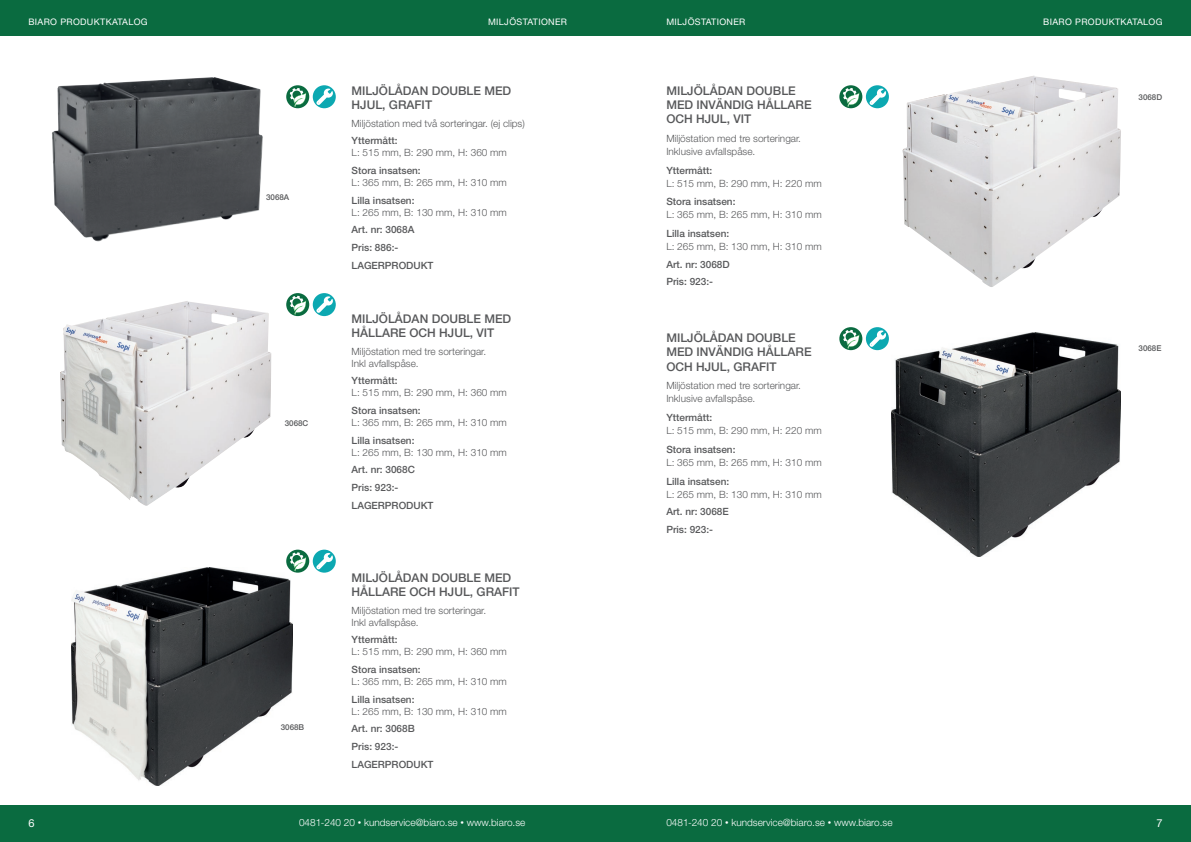
<style>
.page{position:relative;width:1191px;height:842px;background:#fff}
.page>*{position:absolute;margin:0;border:0;box-sizing:border-box;transform-origin:0 0}
.t1{font:500 12px/14.4px "Helvetica Neue";color:#57585a}
.t2{font:11px "Helvetica Neue";color:#fff}
.t3{font:300 10px/12px "Helvetica Neue";color:#57585a}
.t4{font:500 10px/17.7px "Helvetica Neue";color:#57585a}
.t5{font:300 10px "Helvetica Neue";color:#fff}
.t6{font:9px "Helvetica Neue";letter-spacing:.04em;color:#fff}
.t7{font:500 8px "Helvetica Neue";color:#57585a}
.s1{font-size:7px}
</style>
<div class="page">
<img style="left:72px;top:567px;width:221px;height:218px">
<img style="left:60px;top:301px;width:211px;height:205px">
<div style="left:0;top:0;width:595px;height:36px;background:#0a6b40"></div>
<img style="left:52px;top:77px;width:211px;height:164px">
<div style="left:0;top:805px;width:595px;height:37px;background:#0a6b40"></div>
<div style="left:595px;top:0;width:596px;height:36px;background:#0a6b40"></div>
<div style="left:595px;top:805px;width:596px;height:37px;background:#0a6b40"></div>
<img style="left:902px;top:76px;width:219px;height:211px">
<img style="left:891px;top:333px;width:229px;height:224px">
<svg style="left:286px;top:85px;width:23px;height:23px"></svg>
<svg style="left:290px;top:88px;width:16px;height:19px"></svg>
<svg style="left:313px;top:85px;width:23px;height:23px"></svg>
<svg style="left:316px;top:89px;width:17px;height:16px"></svg>
<svg style="left:286px;top:293px;width:23px;height:23px"></svg>
<svg style="left:290px;top:296px;width:16px;height:19px"></svg>
<div style="left:313px;top:293px;width:23px;height:23px;background:#0ca8b1;border-radius:50%"></div>
<svg style="left:316px;top:296px;width:17px;height:17px"></svg>
<svg style="left:286px;top:550px;width:23px;height:23px"></svg>
<svg style="left:290px;top:552px;width:16px;height:19px"></svg>
<svg style="left:313px;top:550px;width:23px;height:23px"></svg>
<svg style="left:316px;top:553px;width:17px;height:16px"></svg>
<svg style="left:839px;top:327px;width:23px;height:23px"></svg>
<svg style="left:843px;top:330px;width:16px;height:19px"></svg>
<div style="left:866px;top:327px;width:23px;height:23px;background:#0ca8b1;border-radius:50%"></div>
<svg style="left:869px;top:330px;width:17px;height:17px"></svg>
<svg style="left:839px;top:85px;width:23px;height:23px"></svg>
<svg style="left:843px;top:88px;width:16px;height:19px"></svg>
<svg style="left:866px;top:85px;width:23px;height:23px"></svg>
<svg style="left:869px;top:89px;width:17px;height:16px"></svg>
<p class="t6" style="left:28px;top:16px;width:121px">BIARO PRODUKTKATALOG</p>
<p class="t6" style="left:488px;top:16px;width:81px">MILJÖSTATIONER</p>
<p class="t7" style="left:266px;top:192px;width:25px">3068A</p>
<p class="t7" style="left:285px;top:418px;width:25px">3068C</p>
<p class="t7" style="left:281px;top:722px;width:25px">3068B</p>
<p class="t1" style="left:351px;top:83px;width:161px">MILJÖLÅDAN DOUBLE MED<br>HJUL, GRAFIT</p>
<p class="t3" style="left:351px;top:117px;width:175px">Miljöstation med två sorteringar. (ej clips)</p>
<p class="t4" style="left:351px;top:132px;width:47px">Yttermått:</p>
<p class="t3" style="left:351px;top:147px;width:157px">L: 515 mm, B: 290 mm, H: 360 mm</p>
<p class="t4" style="left:351px;top:162px;width:71px">Stora insatsen:</p>
<p class="t3" style="left:351px;top:176px;width:157px">L: 365 mm, B: 265 mm, H: 310 mm</p>
<p class="t4" style="left:351px;top:191px;width:64px">Lilla insatsen:</p>
<p class="t3" style="left:351px;top:206px;width:157px">L: 265 mm, B: 130 mm, H: 310 mm</p>
<p class="t4" style="left:351px;top:221px;width:83px">Art. nr: 3068A<br>Pris: 886:-<br>LAGERPRODUKT</p>
<p class="t1" style="left:351px;top:311px;width:161px">MILJÖLÅDAN DOUBLE MED<br>HÅLLARE OCH HJUL, VIT</p>
<p class="t3" style="left:351px;top:345px;width:136px">Miljöstation med tre sorteringar.<br>Inkl avfallspåse.</p>
<p class="t4" style="left:351px;top:372px;width:47px">Yttermått:</p>
<p class="t3" style="left:351px;top:387px;width:157px">L: 515 mm, B: 290 mm, H: 360 mm</p>
<p class="t4" style="left:351px;top:401px;width:71px">Stora insatsen:</p>
<p class="t3" style="left:351px;top:416px;width:157px">L: 365 mm, B: 265 mm, H: 310 mm</p>
<p class="t4" style="left:351px;top:431px;width:64px">Lilla insatsen:</p>
<p class="t3" style="left:351px;top:446px;width:157px">L: 265 mm, B: 130 mm, H: 310 mm</p>
<p class="t4" style="left:351px;top:461px;width:83px">Art. nr: 3068C<br>Pris: 923:-<br>LAGERPRODUKT</p>
<p class="t1" style="left:351px;top:570px;width:170px">MILJÖLÅDAN DOUBLE MED<br>HÅLLARE OCH HJUL, GRAFIT</p>
<p class="t3" style="left:351px;top:604px;width:136px">Miljöstation med tre sorteringar.<br>Inkl avfallspåse.</p>
<p class="t4" style="left:351px;top:631px;width:47px">Yttermått:</p>
<p class="t3" style="left:351px;top:646px;width:157px">L: 515 mm, B: 290 mm, H: 360 mm</p>
<p class="t4" style="left:351px;top:661px;width:71px">Stora insatsen:</p>
<p class="t3" style="left:351px;top:675px;width:157px">L: 365 mm, B: 265 mm, H: 310 mm</p>
<p class="t4" style="left:351px;top:690px;width:64px">Lilla insatsen:</p>
<p class="t3" style="left:351px;top:705px;width:157px">L: 265 mm, B: 130 mm, H: 310 mm</p>
<p class="t4" style="left:351px;top:720px;width:83px">Art. nr: 3068B<br>Pris: 923:-<br>LAGERPRODUKT</p>
<p class="t2" style="left:28px;top:816px;width:8px">6</p>
<p class="t5" style="left:299px;top:816px;width:228px">0481-240 20 <span class="s1">•</span> kundservice@biaro.se <span class="s1">•</span> www.biaro.se</p>
<p class="t6" style="left:666px;top:16px;width:81px">MILJÖSTATIONER</p>
<p class="t6" style="left:1043px;top:16px;width:121px">BIARO PRODUKTKATALOG</p>
<p class="t1" style="left:666px;top:83px;width:147px">MILJÖLÅDAN DOUBLE<br>MED INVÄNDIG HÅLLARE<br>OCH HJUL, VIT</p>
<p class="t3" style="left:666px;top:132px;width:136px;line-height:13px">Miljöstation med tre sorteringar.<br>Inklusive avfallspåse.</p>
<p class="t4" style="left:666px;top:161px;width:47px">Yttermått:</p>
<p class="t3" style="left:666px;top:177px;width:157px">L: 515 mm, B: 290 mm, H: 220 mm</p>
<p class="t4" style="left:666px;top:193px;width:71px">Stora insatsen:</p>
<p class="t3" style="left:666px;top:209px;width:157px">L: 365 mm, B: 265 mm, H: 310 mm</p>
<p class="t4" style="left:666px;top:225px;width:64px">Lilla insatsen:</p>
<p class="t3" style="left:666px;top:240px;width:157px">L: 265 mm, B: 130 mm, H: 310 mm</p>
<p class="t4" style="left:666px;top:255px;width:65px">Art. nr: 3068D<br>Pris: 923:-</p>
<p class="t1" style="left:666px;top:330px;width:147px">MILJÖLÅDAN DOUBLE<br>MED INVÄNDIG HÅLLARE<br>OCH HJUL, GRAFIT</p>
<p class="t3" style="left:666px;top:379px;width:136px;line-height:13px">Miljöstation med tre sorteringar.<br>Inklusive avfallspåse.</p>
<p class="t4" style="left:666px;top:409px;width:47px">Yttermått:</p>
<p class="t3" style="left:666px;top:424px;width:157px">L: 515 mm, B: 290 mm, H: 220 mm</p>
<p class="t4" style="left:666px;top:440px;width:71px">Stora insatsen:</p>
<p class="t3" style="left:666px;top:456px;width:157px">L: 365 mm, B: 265 mm, H: 310 mm</p>
<p class="t4" style="left:666px;top:472px;width:64px">Lilla insatsen:</p>
<p class="t3" style="left:666px;top:488px;width:157px">L: 265 mm, B: 130 mm, H: 310 mm</p>
<p class="t4" style="left:666px;top:503px;width:64px">Art. nr: 3068E<br>Pris: 923:-</p>
<p class="t7" style="left:1138px;top:92px;width:25px">3068D</p>
<p class="t7" style="left:1138px;top:343px;width:24px">3068E</p>
<p class="t5" style="left:666px;top:816px;width:228px">0481-240 20 <span class="s1">•</span> kundservice@biaro.se <span class="s1">•</span> www.biaro.se</p>
<p class="t2" style="left:1156px;top:816px;width:8px">7</p>
</div>
